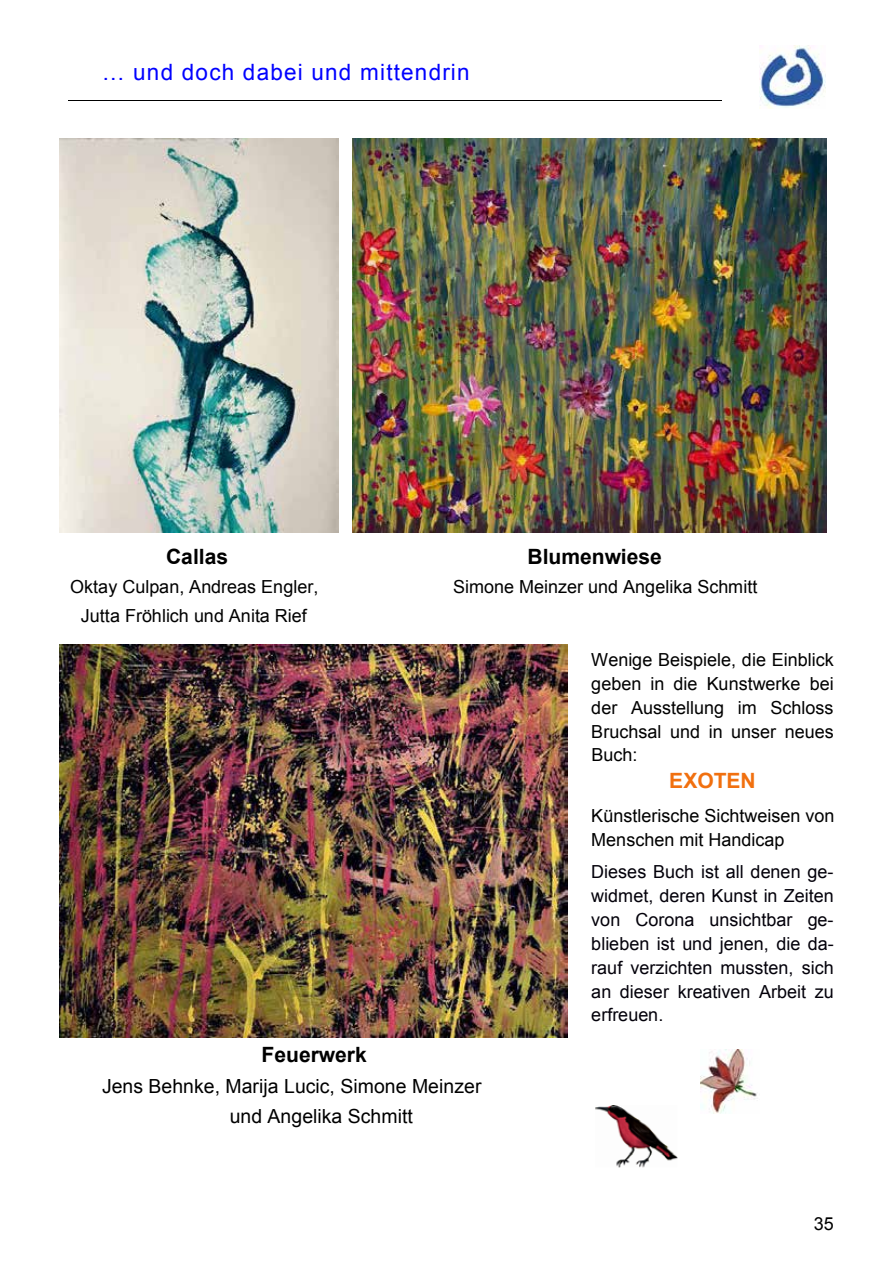
<style>
.page{position:relative;width:893px;height:1263px;background:#fff}
.page>*{position:absolute;margin:0;border:0;box-sizing:border-box;transform-origin:0 0}
.t1{font:22.5px "Arial";letter-spacing:.05em;color:#00f}
.t2{font:700 21px "Arial";color:#000}
.t3{font:700 21px "Arial";color:#f1700f}
.t4{font:19.5px/30.3px "Arial";color:#000}
.t5{font:18px/23.9px "Arial";color:#000;text-align:justify}
.t6{font:18px/23.9px "Arial";color:#03000a;text-align:justify}
</style>
<div class="page">
<img style="left:759px;top:45px;width:67px;height:64px">
<hr style="left:68px;top:100px;width:653px;height:1px;background:#000">
<img style="left:352px;top:139px;width:475px;height:393px">
<img style="left:60px;top:139px;width:279px;height:393px">
<img style="left:60px;top:644px;width:508px;height:393px">
<img style="left:595px;top:1105px;width:83px;height:63px">
<img style="left:700px;top:1049px;width:57px;height:64px">
<p class="t1" style="left:102px;top:57px;width:369px">… und doch dabei und mittendrin</p>
<p class="t2" style="left:166px;top:542px;width:64px">Callas</p>
<p class="t2" style="left:528px;top:542px;width:136px">Blumenwiese</p>
<p class="t5" style="left:70px;top:575px;width:250px">Oktay Culpan, Andreas Engler,</p>
<p class="t5" style="left:453px;top:575px;width:306px">Simone Meinzer und Angelika Schmitt</p>
<p class="t5" style="left:81px;top:603px;width:228px">Jutta Fröhlich und Anita Rief</p>
<p class="t5" style="left:591px;top:648px;width:244px">Wenige Beispiele, die Einblick geben in die Kunstwerke bei der Ausstellung im Schloss Bruchsal und in unser neues Buch:</p>
<p class="t3" style="left:669px;top:767px;width:88px">EXOTEN</p>
<p class="t5" style="left:591px;top:804px;width:245px">Künstlerische Sichtweisen von<br>Menschen mit Handicap</p>
<p class="t6" style="left:591px;top:860px;width:244px">Dieses Buch ist all denen ge&shy;widmet, deren Kunst in Zeiten von Corona unsichtbar ge&shy;blieben ist und jenen, die da&shy;rauf verzichten mussten, sich an dieser kreativen Arbeit zu erfreuen.</p>
<p class="t2" style="left:262px;top:1040px;width:107px">Feuerwerk</p>
<p class="t4" style="left:230px;top:1071px;width:253px;text-indent:-128px">Jens Behnke, Marija Lucic, Simone Meinzer und Angelika Schmitt</p>
<p class="t5" style="left:814px;top:1212px;width:22px">35</p>
</div>
